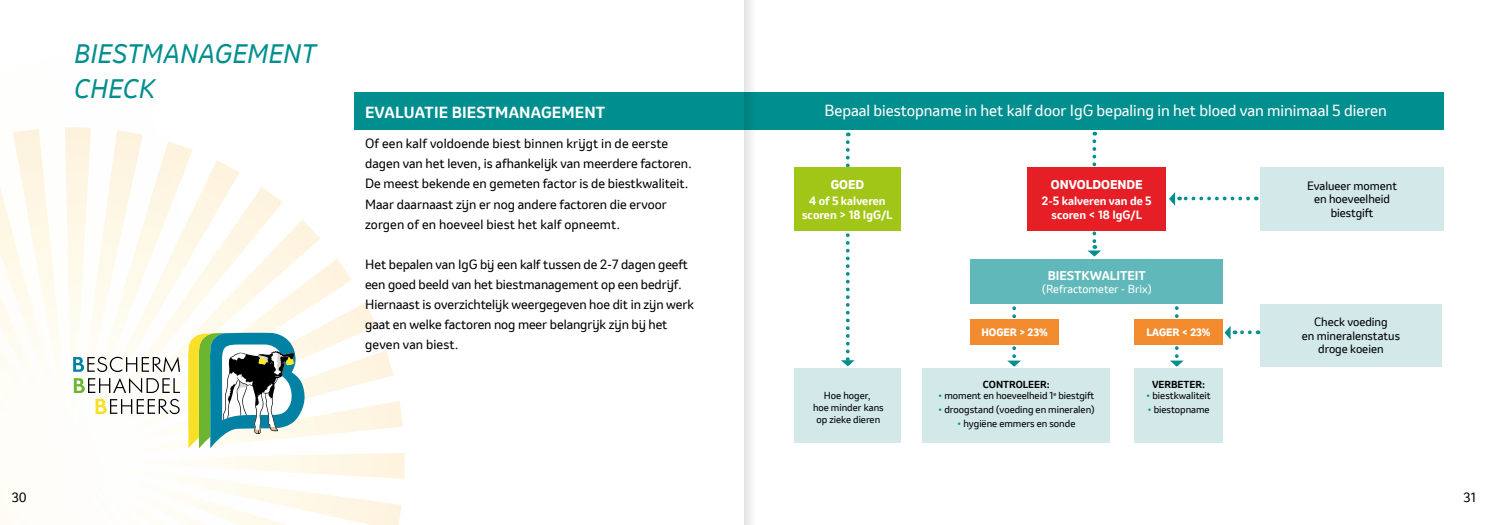
<style>
.page{position:relative;width:1489px;height:525px;background:#fff}
.page>*{position:absolute;margin:0;border:0;box-sizing:border-box;transform-origin:0 0}
.t1{font:italic 25px/35px "Invention";letter-spacing:.01em;color:#008e8e}
.t2{font:15px "Invention";color:#fff}
.t3{font:700 15px "Invention";letter-spacing:.01em;color:#fff}
.t4{font:12.5px/20px "Invention";color:#000}
.t5{font:800 11.88px "Invention";color:#fff}
.t6{font:700 11.88px "Invention";color:#fff}
.t7{font:11.25px/13.5px "Invention";color:#000;text-align:center}
.t8{font:700 11.25px/13.5px "Invention";color:#fff;text-align:center}
.t9{font:10.88px "Invention";color:#fff}
.t10{font:800 10px "Invention";color:#fff}
.t11{font:9.5px/11.9px "Invention";color:#000;text-align:center}
.t12{font:700 9.5px "Invention";color:#000}
.s1{font-size:11.25px;color:#008e8e}
</style>
<div class="page">
<svg style="left:0;top:127px;width:405px;height:397px"></svg>
<div style="left:354px;top:92px;width:1089px;height:37px;background:#008e8e"></div>
<div style="left:1260px;top:304px;width:181px;height:62px;background:#d2e8e9"></div>
<div style="left:794px;top:368px;width:106px;height:75px;background:#d2e8e9"></div>
<div style="left:922px;top:368px;width:187px;height:75px;background:#d2e8e9"></div>
<div style="left:1134px;top:368px;width:88px;height:75px;background:#d2e8e9"></div>
<div style="left:970px;top:319px;width:88px;height:26px;background:#f28b2d"></div>
<div style="left:1134px;top:319px;width:88px;height:26px;background:#f28b2d"></div>
<div style="left:1260px;top:167px;width:183px;height:64px;background:#d2e8e9"></div>
<div style="left:970px;top:259px;width:253px;height:45px;background:#61b8ba"></div>
<div style="left:794px;top:167px;width:106px;height:64px;background:#a2c617"></div>
<svg style="left:841px;top:142px;width:13px;height:224px"></svg>
<svg style="left:1007px;top:308px;width:13px;height:59px"></svg>
<svg style="left:1170px;top:308px;width:13px;height:59px"></svg>
<svg style="left:1224px;top:326px;width:25px;height:13px"></svg>
<svg style="left:1169px;top:192px;width:78px;height:14px"></svg>
<svg style="left:1087px;top:141px;width:14px;height:115px"></svg>
<div style="left:1027px;top:167px;width:138px;height:64px;background:#e51f25"></div>
<svg style="left:73px;top:356px;width:107px;height:58px"></svg>
<svg style="left:188px;top:332px;width:117px;height:116px"></svg>
<svg style="left:744px;top:1px;width:12px;height:523px"></svg>
<h1 class="t1" style="left:74px;top:36px;width:243px">BIESTMANAGEMENT<br>CHECK</h1>
<p class="t3" style="left:365px;top:101px;width:241px">EVALUATIE BIESTMANAGEMENT</p>
<p class="t4" style="left:365px;top:134px;width:328px">Of een kalf voldoende biest binnen krijgt in de eerste dagen van het leven, is afhankelijk van meerdere factoren.<br>De meest bekende en gemeten factor is de biestkwaliteit.<br>Maar daarnaast zijn er nog andere factoren die ervoor zorgen of en hoeveel biest het kalf opneemt.</p>
<p class="t4" style="left:365px;top:254px;width:330px">Het bepalen van IgG bij een kalf tussen de 2-7 dagen geeft een goed beeld van het biestmanagement op een bedrijf.<br>Hiernaast is overzichtelijk weergegeven hoe dit in zijn werk gaat en welke factoren nog meer belangrijk zijn bij het geven van biest.</p>
<p class="t2" style="left:824px;top:100px;width:564px">Bepaal biestopname in het kalf door IgG bepaling in het bloed van minimaal 5 dieren</p>
<p class="t5" style="left:830px;top:175px;width:35px">GOED</p>
<p class="t8" style="left:802px;top:194px;width:92px">4 of 5 kalveren scoren &gt; 18 IgG/L</p>
<p class="t11" style="left:813px;top:389px;width:72px">Hoe hoger,<br>hoe minder kans op zieke dieren</p>
<p class="t5" style="left:1050px;top:175px;width:93px">ONVOLDOENDE</p>
<p class="t8" style="left:1041px;top:194px;width:111px">2-5 kalveren van de 5 scoren &lt; 18 IgG/L</p>
<p class="t6" style="left:1047px;top:266px;width:100px">BIESTKWALITEIT</p>
<p class="t9" style="left:1042px;top:281px;width:111px">(Refractometer - Brix)</p>
<p class="t10" style="left:981px;top:325px;width:68px">HOGER &gt; 23%</p>
<p class="t10" style="left:1146px;top:325px;width:66px">LAGER &lt; 23%</p>
<p class="t12" style="left:982px;top:377px;width:68px">CONTROLEER:</p>
<p class="t11" style="left:938px;top:389px;width:158px"><span class="s1">•</span> moment en hoeveelheid 1<sup>e</sup> biestgift</p>
<p class="t11" style="left:938px;top:403px;width:158px"><span class="s1">•</span> droogstand (voeding en mineralen)</p>
<p class="t11" style="left:957px;top:417px;width:120px"><span class="s1">•</span> hygiëne emmers en sonde</p>
<p class="t12" style="left:1151px;top:377px;width:54px">VERBETER:</p>
<p class="t11" style="left:1146px;top:389px;width:66px"><span class="s1">•</span> biestkwaliteit</p>
<p class="t11" style="left:1147px;top:403px;width:64px"><span class="s1">•</span> biestopname</p>
<p class="t7" style="left:1306px;top:179px;width:91px">Evalueer moment en hoeveelheid biestgift</p>
<p class="t7" style="left:1301px;top:315px;width:100px">Check voeding<br>en mineralenstatus droge koeien</p>
<p class="t4" style="left:12px;top:486px;width:16px">30</p>
<p class="t4" style="left:1463px;top:486px;width:13px">31</p>
</div>
